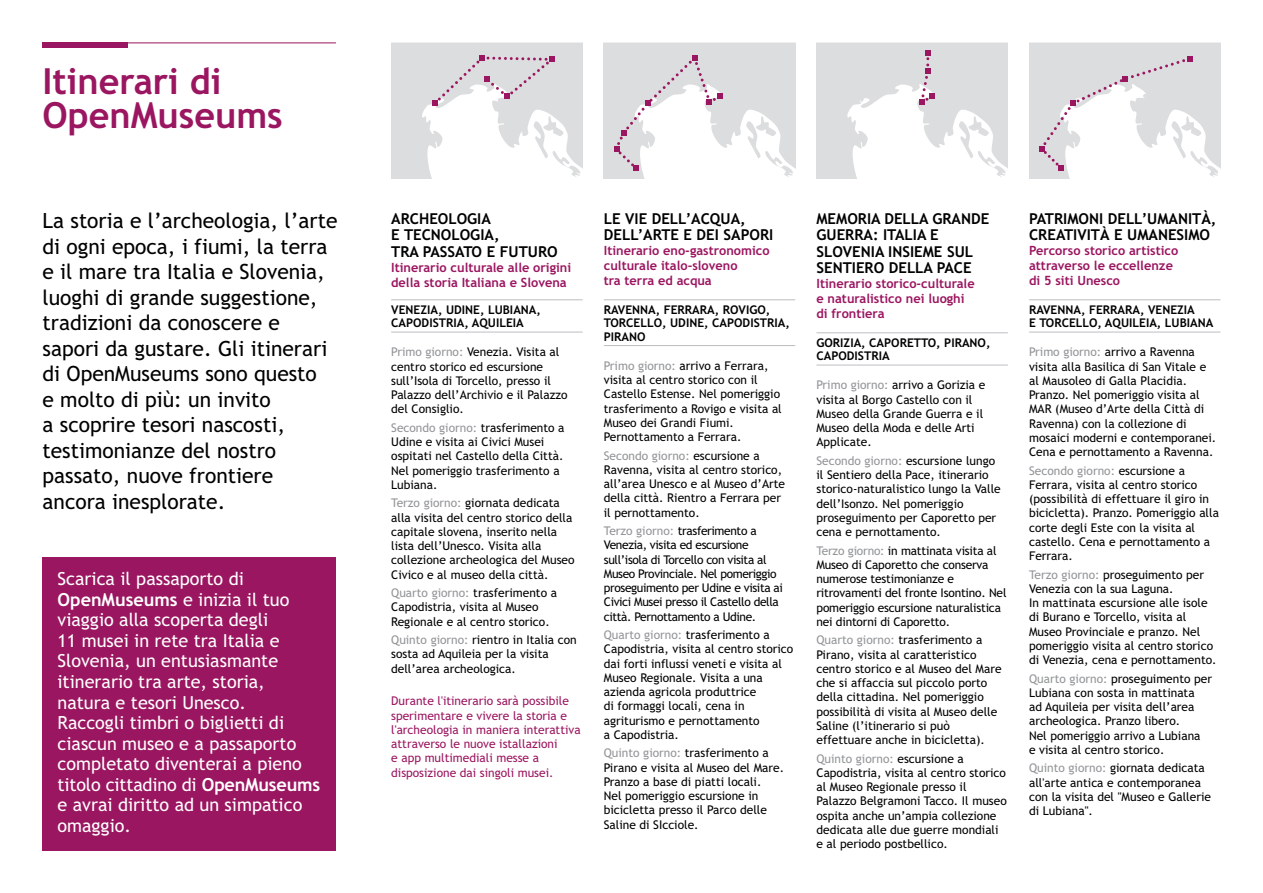
<style>
.page{position:relative;width:1263px;height:893px;background:#fff}
.page>*{position:absolute;margin:0;border:0;box-sizing:border-box;transform-origin:0 0}
.t1{font:700 36px/34.5px "Trebuchet MS";color:#9b1660}
.t2{font:21px/25.5px "Trebuchet MS";color:#000}
.t3{font:18px/20.5px "Trebuchet MS";color:#fff}
.t4{font:700 15px/16.5px "Trebuchet MS";color:#000}
.t5{font:700 12.75px/15px "Trebuchet MS";color:#9b1660}
.t6{font:12px/14.2px "Trebuchet MS";color:#000}
.t7{font:12px/14.2px "Trebuchet MS";letter-spacing:-.03em;color:#000}
.t8{font:700 12px/13.5px "Trebuchet MS";color:#000}
.t9{font:12px/14.2px "Trebuchet MS";color:#9b1660}
.s1{font-weight:700}
.s2{color:#939598}
</style>
<div class="page">
<div style="left:43px;top:557px;width:293px;height:293px;background:#9b1660"></div>
<hr style="left:391px;top:299px;width:192px;height:1px;background:#bcbec0">
<hr style="left:391px;top:332px;width:192px;height:1px;background:#bcbec0">
<hr style="left:604px;top:299px;width:191px;height:1px;background:#bcbec0">
<hr style="left:604px;top:345px;width:191px;height:1px;background:#bcbec0">
<hr style="left:816px;top:332px;width:192px;height:1px;background:#bcbec0">
<hr style="left:816px;top:365px;width:192px;height:1px;background:#bcbec0">
<hr style="left:1029px;top:299px;width:191px;height:1px;background:#bcbec0">
<hr style="left:1029px;top:332px;width:191px;height:1px;background:#bcbec0">
<hr style="left:43px;top:43px;width:293px;height:1px;background:#9b1660">
<div style="left:43px;top:43px;width:85px;height:5px;background:#9b1660"></div>
<svg style="left:391px;top:43px;width:191px;height:136px"></svg>
<svg style="left:604px;top:43px;width:191px;height:136px"></svg>
<svg style="left:816px;top:43px;width:192px;height:136px"></svg>
<svg style="left:1029px;top:43px;width:191px;height:136px"></svg>
<h1 class="t1" style="left:43px;top:64px;width:242px">Itinerari di<br>OpenMuseums</h1>
<p class="t2" style="left:43px;top:208px;width:296px">La storia e l’archeologia, l’arte di ogni epoca, i fiumi, la terra e il mare tra Italia e Slovenia, luoghi di grande suggestione, tradizioni da conoscere e sapori da gustare. Gli itinerari di OpenMuseums sono questo<br>e molto di più: un invito<br>a scoprire tesori nascosti, testimonianze del nostro passato, nuove frontiere ancora inesplorate.</p>
<p class="t3" style="left:58px;top:569px;width:264px">Scarica il passaporto di<br><span class="s1">OpenMuseums</span> e inizia il tuo viaggio alla scoperta degli<br>11 musei in rete tra Italia e<br>Slovenia, un entusiasmante itinerario tra arte, storia, natura e tesori Unesco.<br>Raccogli timbri o biglietti di ciascun museo e a passaporto completato diventerai a pieno titolo cittadino di <span class="s1">OpenMuseums </span>e avrai diritto ad un simpatico omaggio.</p>
<p class="t4" style="left:391px;top:210px;width:168px">ARCHEOLOGIA<br>E TECNOLOGIA,<br>TRA PASSATO E FUTURO</p>
<p class="t5" style="left:391px;top:260px;width:182px">Itinerario culturale alle origini della storia Italiana e Slovena</p>
<p class="t8" style="left:391px;top:303px;width:151px">VENEZIA, UDINE, LUBIANA,<br>CAPODISTRIA, AQUILEIA</p>
<p class="t6" style="left:391px;top:345px;width:178px"><span class="s2">Primo giorno:</span> Venezia. Visita al centro storico ed escursione sull’Isola di Torcello, presso il<br>Palazzo dell’Archivio e il Palazzo del Consiglio.</p>
<p class="t6" style="left:391px;top:421px;width:175px"><span class="s2">Secondo giorno:</span> trasferimento a<br>Udine e visita ai Civici Musei ospitati nel Castello della Città.<br>Nel pomeriggio trasferimento a<br>Lubiana.</p>
<p class="t6" style="left:391px;top:496px;width:185px"><span class="s2">Terzo giorno:</span> giornata dedicata alla visita del centro storico della capitale slovena, inserito nella lista dell’Unesco. Visita alla collezione archeologica del Museo Civico e al museo della città.</p>
<p class="t6" style="left:391px;top:586px;width:167px"><span class="s2">Quarto giorno:</span> trasferimento a<br>Capodistria, visita al Museo<br>Regionale e al centro storico.</p>
<p class="t6" style="left:391px;top:633px;width:187px"><span class="s2">Quinto giorno:</span> rientro in Italia con sosta ad Aquileia per la visita dell’area archeologica.</p>
<p class="t9" style="left:391px;top:694px;width:191px">Durante l'itinerario sarà possibile sperimentare e vivere la storia e l'archeologia in maniera interattiva attraverso le nuove istallazioni<br>e app multimediali messe a disposizione dai singoli musei.</p>
<p class="t4" style="left:604px;top:210px;width:171px">LE VIE DELL’ACQUA,<br>DELL’ARTE E DEI SAPORI</p>
<p class="t5" style="left:604px;top:243px;width:167px">Itinerario eno-gastronomico culturale italo-sloveno<br>tra terra ed acqua</p>
<p class="t8" style="left:604px;top:303px;width:187px">RAVENNA, FERRARA, ROVIGO,<br>TORCELLO, UDINE, CAPODISTRIA,<br>PIRANO</p>
<p class="t6" style="left:604px;top:359px;width:179px"><span class="s2">Primo giorno:</span> arrivo a Ferrara, visita al centro storico con il<br>Castello Estense. Nel pomeriggio trasferimento a Rovigo e visita al<br>Museo dei Grandi Fiumi.<br>Pernottamento a Ferrara.</p>
<p class="t6" style="left:604px;top:448px;width:183px"><span class="s2">Secondo giorno:</span> escursione a<br>Ravenna, visita al centro storico, all’area Unesco e al Museo d’Arte della città. Rientro a Ferrara per il pernottamento.</p>
<p class="t7" style="left:604px;top:524px;width:181px"><span class="s2">Terzo giorno:</span> trasferimento a Venezia, visita ed escursione sull’isola di Torcello con visita al Museo Provinciale. Nel pomeriggio proseguimento per Udine e visita ai Civici Musei presso il Castello della città. Pernottamento a Udine.</p>
<p class="t6" style="left:604px;top:628px;width:191px"><span class="s2">Quarto giorno:</span> trasferimento a<br>Capodistria, visita al centro storico dai forti influssi veneti e visita al<br>Museo Regionale. Visita a una azienda agricola produttrice<br>di formaggi locali, cena in agriturismo e pernottamento<br>a Capodistria.</p>
<p class="t6" style="left:604px;top:746px;width:182px"><span class="s2">Quinto giorno:</span> trasferimento a<br>Pirano e visita al Museo del Mare.<br>Pranzo a base di piatti locali.<br>Nel pomeriggio escursione in bicicletta presso il Parco delle<br>Saline di SIcciole.</p>
<p class="t4" style="left:816px;top:210px;width:174px">MEMORIA DELLA GRANDE<br>GUERRA: ITALIA E<br>SLOVENIA INSIEME SUL<br>SENTIERO DELLA PACE</p>
<p class="t5" style="left:816px;top:276px;width:160px">Itinerario storico-culturale e naturalistico nei luoghi di frontiera</p>
<p class="t8" style="left:816px;top:336px;width:175px">GORIZIA, CAPORETTO, PIRANO,<br>CAPODISTRIA</p>
<p class="t6" style="left:816px;top:378px;width:170px"><span class="s2">Primo giorno:</span> arrivo a Gorizia e visita al Borgo Castello con il<br>Museo della Grande Guerra e il<br>Museo della Moda e delle Arti<br>Applicate.</p>
<p class="t6" style="left:816px;top:454px;width:186px"><span class="s2">Secondo giorno:</span> escursione lungo il Sentiero della Pace, itinerario storico-naturalistico lungo la Valle dell’Isonzo. Nel pomeriggio proseguimento per Caporetto per cena e pernottamento.</p>
<p class="t6" style="left:816px;top:543px;width:192px"><span class="s2">Terzo giorno:</span> in mattinata visita al Museo di Caporetto che conserva numerose testimonianze e ritrovamenti del fronte Isontino. Nel pomeriggio escursione naturalistica nei dintorni di Caporetto.</p>
<p class="t6" style="left:816px;top:633px;width:187px"><span class="s2">Quarto giorno:</span> trasferimento a Pirano, visita al caratteristico centro storico e al Museo del Mare che si affaccia sul piccolo porto della cittadina. Nel pomeriggio possibilità di visita al Museo delle Saline (l’itinerario si può effettuare anche in bicicletta).</p>
<p class="t6" style="left:816px;top:751px;width:192px"><span class="s2">Quinto giorno:</span> escursione a<br>Capodistria, visita al centro storico al Museo Regionale presso il<br>Palazzo Belgramoni Tacco. Il museo ospita anche un’ampia collezione dedicata alle due guerre mondiali e al periodo postbellico.</p>
<p class="t4" style="left:1029px;top:210px;width:189px">PATRIMONI DELL’UMANITÀ,<br>CREATIVITÀ E UMANESIMO</p>
<p class="t5" style="left:1029px;top:243px;width:151px">Percorso storico artistico attraverso le eccellenze di 5 siti Unesco</p>
<p class="t8" style="left:1029px;top:303px;width:186px">RAVENNA, FERRARA, VENEZIA<br>E TORCELLO, AQUILEIA, LUBIANA</p>
<p class="t6" style="left:1029px;top:345px;width:189px"><span class="s2">Primo giorno:</span> arrivo a Ravenna visita alla Basilica di San Vitale e al Mausoleo di Galla Placidia.<br>Pranzo. Nel pomeriggio visita al<br>MAR (Museo d’Arte della Città di<br>Ravenna) con la collezione di mosaici moderni e contemporanei.<br>Cena e pernottamento a Ravenna.</p>
<p class="t6" style="left:1029px;top:463px;width:191px"><span class="s2">Secondo giorno:</span> escursione a<br>Ferrara, visita al centro storico (possibilità di effettuare il giro in bicicletta). Pranzo. Pomeriggio alla corte degli Este con la visita al castello. Cena e pernottamento a<br>Ferrara.</p>
<p class="t6" style="left:1029px;top:567px;width:189px"><span class="s2">Terzo giorno:</span> proseguimento per<br>Venezia con la sua Laguna.<br>In mattinata escursione alle isole di Burano e Torcello, visita al<br>Museo Provinciale e pranzo. Nel pomeriggio visita al centro storico di Venezia, cena e pernottamento.</p>
<p class="t6" style="left:1029px;top:671px;width:184px"><span class="s2">Quarto giorno:</span> proseguimento per<br>Lubiana con sosta in mattinata<br>ad Aquileia per visita dell’area archeologica. Pranzo libero.<br>Nel pomeriggio arrivo a Lubiana<br>e visita al centro storico.</p>
<p class="t6" style="left:1029px;top:761px;width:183px"><span class="s2">Quinto giorno:</span> giornata dedicata all'arte antica e contemporanea con la visita del "Museo e Gallerie di Lubiana".</p>
</div>
